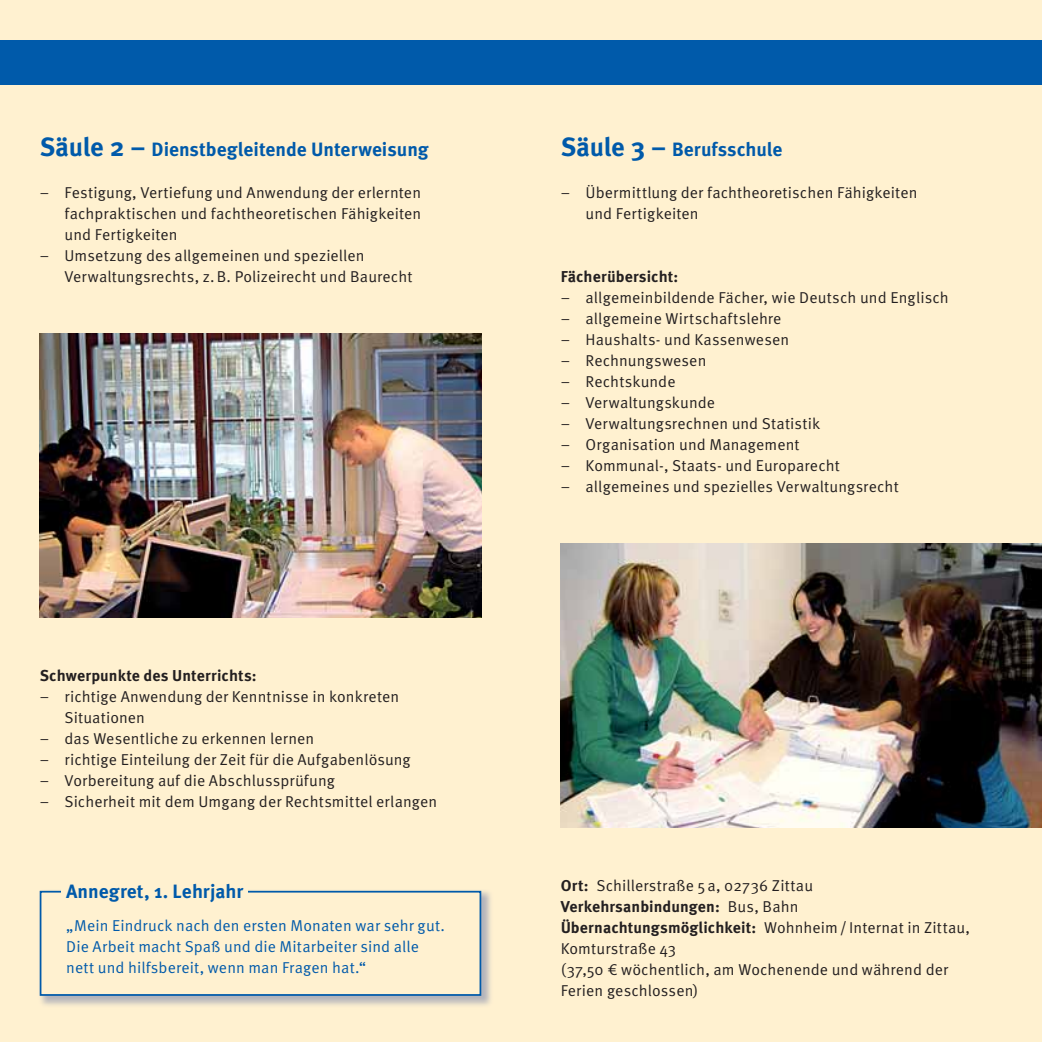
<style>
.page{position:relative;width:1042px;height:1042px;background:#fff}
.page>*{position:absolute;margin:0;border:0;box-sizing:border-box;transform-origin:0 0}
.t1{font:700 19.25px "Meta Pro";color:#005aaa}
.t2{font:15.75px/21px "Meta Pro";letter-spacing:.005em;color:#231f20}
.t3{font:15.75px/21px "Meta Pro";letter-spacing:.005em;color:#005aaa}
.t4{font:700 15.75px "Meta Pro";letter-spacing:.005em;color:#231f20}
.s1{font-size:26.25px}
.s2{font-weight:700}
</style>
<div class="page">
<div style="left:1px;top:0;width:1041px;height:1042px;background:#fff1d0"></div>
<div style="left:1px;top:40px;width:1041px;height:44px;background:#005aaa"></div>
<img style="left:39px;top:890px;width:452px;height:116px">
<div style="left:41px;top:891px;width:439px;height:104px;background:#fff1d0"></div>
<div style="left:40px;top:891px;width:441px;height:105px;border:2px solid #005aaa"></div>
<div style="left:61px;top:870px;width:187px;height:42px;background:#fff1d0"></div>
<img style="left:40px;top:333px;width:441px;height:285px">
<img style="left:561px;top:543px;width:481px;height:285px">
<p class="t1" style="left:40px;top:141px;width:390px"><span class="s1">Säule 2 –</span> Dienstbegleitende Unterweisung</p>
<p class="t2" style="left:64px;top:183px;width:358px;text-align:justify;text-indent:-25px">– Festigung, Vertiefung und Anwendung der erlernten fachpraktischen und fachtheoretischen Fähigkeiten und Fertigkeiten</p>
<p class="t2" style="left:64px;top:246px;width:350px;text-indent:-25px">– Umsetzung des allgemeinen und speziellen<br>Verwaltungsrechts, z. B. Polizeirecht und Baurecht</p>
<p class="t4" style="left:40px;top:669px;width:218px">Schwerpunkte des Unterrichts:</p>
<p class="t2" style="left:64px;top:687px;width:336px;text-indent:-25px">– richtige Anwendung der Kenntnisse in konkreten<br>Situationen</p>
<p class="t2" style="left:40px;top:729px;width:276px">– das Wesentliche zu erkennen lernen</p>
<p class="t2" style="left:40px;top:750px;width:372px">– richtige Einteilung der Zeit für die Aufgabenlösung</p>
<p class="t2" style="left:40px;top:771px;width:297px">– Vorbereitung auf die Abschlussprüfung</p>
<p class="t2" style="left:40px;top:792px;width:399px">– Sicherheit mit dem Umgang der Rechtsmittel erlangen</p>
<p class="t1" style="left:66px;top:884px;width:179px">Annegret, 1. Lehrjahr</p>
<p class="t3" style="left:66px;top:916px;width:380px">„Mein Eindruck nach den ersten Monaten war sehr gut.<br>Die Arbeit macht Spaß und die Mitarbeiter sind alle nett und hilfsbereit, wenn man Fragen hat.“</p>
<p class="t1" style="left:561px;top:141px;width:223px"><span class="s1">Säule 3 –</span> Berufsschule</p>
<p class="t2" style="left:585px;top:183px;width:333px;text-indent:-25px">– Übermittlung der fachtheoretischen Fähigkeiten und Fertigkeiten</p>
<p class="t4" style="left:561px;top:270px;width:119px">Fächerübersicht:</p>
<p class="t2" style="left:561px;top:288px;width:389px">– allgemeinbildende Fächer, wie Deutsch und Englisch</p>
<p class="t2" style="left:561px;top:309px;width:222px">– allgemeine Wirtschaftslehre</p>
<p class="t2" style="left:561px;top:330px;width:230px">– Haushalts- und Kassenwesen</p>
<p class="t2" style="left:561px;top:351px;width:147px">– Rechnungswesen</p>
<p class="t2" style="left:561px;top:372px;width:116px">– Rechtskunde</p>
<p class="t2" style="left:561px;top:393px;width:156px">– Verwaltungskunde</p>
<p class="t2" style="left:561px;top:414px;width:261px">– Verwaltungsrechnen und Statistik</p>
<p class="t2" style="left:561px;top:435px;width:240px">– Organisation und Management</p>
<p class="t2" style="left:561px;top:456px;width:281px">– Kommunal-, Staats- und Europarecht</p>
<p class="t2" style="left:561px;top:477px;width:339px">– allgemeines und spezielles Verwaltungsrecht</p>
<p class="t2" style="left:561px;top:876px;width:411px"><span class="s2">Ort:</span> Schillerstraße 5 a, 02736 Zittau <span class="s2">Verkehrsanbindungen:</span> Bus, Bahn <span class="s2">Übernachtungsmöglichkeit:</span> Wohnheim / Internat in Zittau, Komturstraße 43<br>(37,50 € wöchentlich, am Wochenende und während der Ferien geschlossen)</p>
</div>
